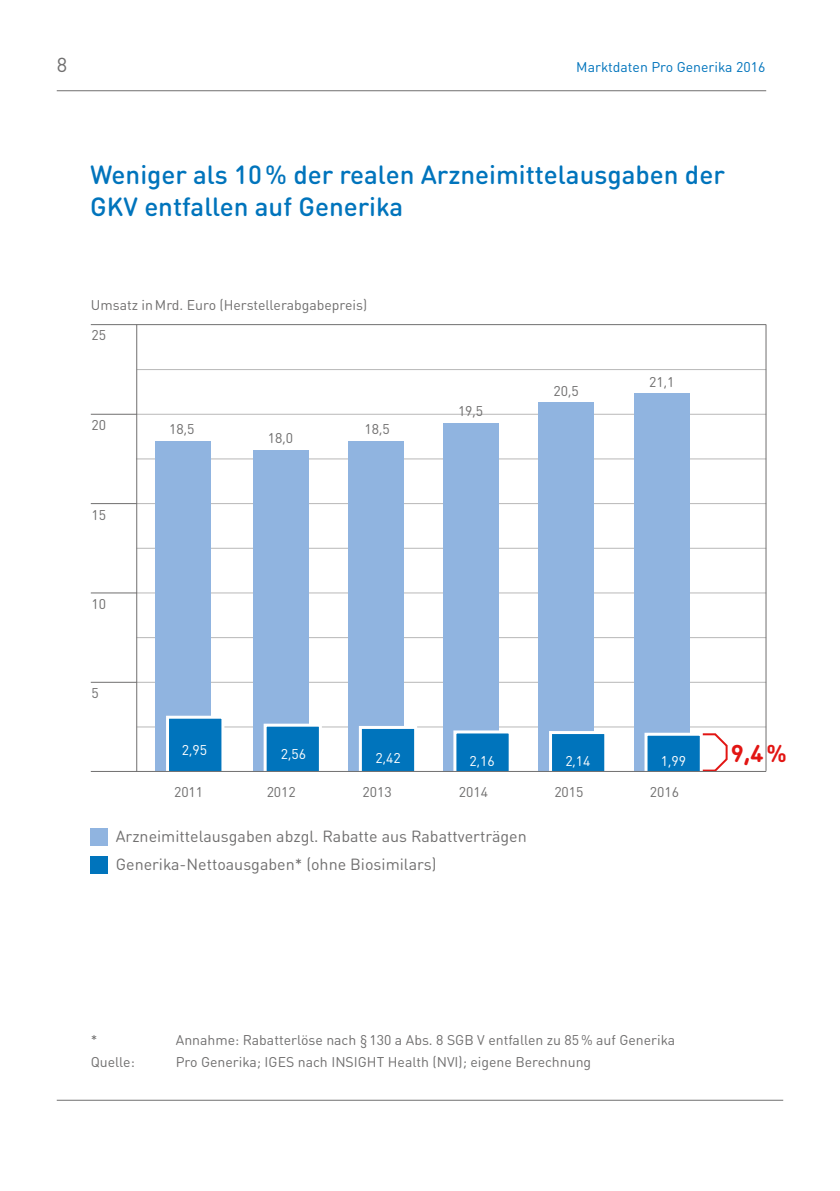
<style>
.page{position:relative;width:840px;height:1191px;background:#fff}
.page>*{position:absolute;margin:0;border:0;box-sizing:border-box;transform-origin:0 0}
.t1{font:500 26px/32px "DIN Round OT";color:#0074bc}
.t2{font:700 24px "DIN Round OT";color:#e21513}
.t3{font:20px "DIN Round OT";color:#706f6f}
.t4{font:16px/28px "DIN Round OT";color:#706f6f}
.t5{font:14px "DIN Round OT";color:#706f6f}
.t6{font:14px "DIN Round OT";color:#0074bc}
.t7{font:14px "DIN Round OT";color:#fff}
</style>
<div class="page">
<hr style="left:57px;top:1100px;width:725px;height:1px;background:#706f6f">
<hr style="left:136px;top:682px;width:629px;height:1px;background:#706f6f">
<hr style="left:137px;top:726px;width:628px;height:1px;background:#706f6f">
<hr style="left:136px;top:637px;width:629px;height:1px;background:#706f6f">
<hr style="left:136px;top:592px;width:629px;height:1px;background:#706f6f">
<hr style="left:136px;top:414px;width:629px;height:1px;background:#706f6f">
<hr style="left:136px;top:458px;width:629px;height:1px;background:#706f6f">
<hr style="left:136px;top:503px;width:629px;height:1px;background:#706f6f">
<hr style="left:136px;top:548px;width:629px;height:1px;background:#706f6f">
<hr style="left:137px;top:369px;width:628px;height:1px;background:#706f6f">
<hr style="left:57px;top:90px;width:708px;height:1px;background:#706f6f">
<hr style="left:91px;top:771px;width:46px;height:1px;background:#706f6f">
<hr style="left:136px;top:325px;width:1px;height:446px;background:#706f6f">
<hr style="left:91px;top:414px;width:46px;height:1px;background:#706f6f">
<hr style="left:91px;top:503px;width:46px;height:1px;background:#706f6f">
<hr style="left:91px;top:592px;width:46px;height:1px;background:#706f6f">
<hr style="left:91px;top:682px;width:46px;height:1px;background:#706f6f">
<hr style="left:765px;top:325px;width:1px;height:446px;background:#706f6f">
<hr style="left:136px;top:324px;width:629px;height:1px;background:#706f6f">
<hr style="left:91px;top:324px;width:45px;height:1px;background:#706f6f">
<div style="left:91px;top:828px;width:17px;height:17px;background:#90b4e0"></div>
<div style="left:91px;top:856px;width:17px;height:17px;background:#0074bc"></div>
<div style="left:155px;top:441px;width:56px;height:330px;background:#90b4e0"></div>
<div style="left:166px;top:715px;width:58px;height:59px;background:#0074bc;border:3px solid #fff"></div>
<div style="left:253px;top:449px;width:55px;height:322px;background:#90b4e0"></div>
<div style="left:263px;top:723px;width:59px;height:51px;background:#0074bc;border:3px solid #fff"></div>
<div style="left:348px;top:441px;width:55px;height:331px;background:#90b4e0"></div>
<div style="left:358px;top:726px;width:59px;height:48px;background:#0074bc;border:3px solid #fff"></div>
<div style="left:443px;top:423px;width:55px;height:348px;background:#90b4e0"></div>
<div style="left:453px;top:730px;width:58px;height:44px;background:#0074bc;border:3px solid #fff"></div>
<div style="left:660px;top:733px;width:67px;height:38px;border:2px solid #e21513;border-radius:11px"></div>
<div style="left:538px;top:402px;width:55px;height:369px;background:#90b4e0"></div>
<div style="left:548px;top:731px;width:59px;height:43px;background:#0074bc;border:3px solid #fff"></div>
<div style="left:633px;top:393px;width:56px;height:378px;background:#90b4e0"></div>
<div style="left:644px;top:732px;width:58px;height:42px;background:#0074bc;border:3px solid #fff"></div>
<hr style="left:136px;top:771px;width:629px;height:1px;background:#706f6f">
<h3 class="t3" style="left:57px;top:52px;width:12px">8</h3>
<p class="t6" style="left:576px;top:58px;width:190px">Marktdaten Pro Generika 2016</p>
<h1 class="t1" style="left:90px;top:158px;width:636px">Weniger als 10% der realen Arzneimittelausgaben der<br>GKV entfallen auf Generika</h1>
<p class="t5" style="left:91px;top:296px;width:278px">Umsatz inMrd. Euro (Herstellerabgabepreis)</p>
<p class="t5" style="left:91px;top:326px;width:16px">25</p>
<p class="t5" style="left:91px;top:416px;width:16px">20</p>
<p class="t5" style="left:91px;top:506px;width:16px">15</p>
<p class="t5" style="left:91px;top:595px;width:16px">10</p>
<p class="t5" style="left:169px;top:420px;width:27px">18,5</p>
<p class="t5" style="left:267px;top:429px;width:27px">18,0</p>
<p class="t5" style="left:364px;top:420px;width:27px">18,5</p>
<p class="t5" style="left:457px;top:402px;width:27px">19,5</p>
<p class="t5" style="left:553px;top:382px;width:27px">20,5</p>
<p class="t5" style="left:91px;top:684px;width:9px">5</p>
<p class="t7" style="left:182px;top:741px;width:27px">2,95</p>
<p class="t5" style="left:174px;top:783px;width:31px">2011</p>
<p class="t7" style="left:281px;top:745px;width:27px">2,56</p>
<p class="t5" style="left:266px;top:783px;width:31px">2012</p>
<p class="t7" style="left:375px;top:749px;width:27px">2,42</p>
<p class="t5" style="left:362px;top:783px;width:31px">2013</p>
<p class="t7" style="left:469px;top:752px;width:27px">2,16</p>
<p class="t5" style="left:458px;top:783px;width:31px">2014</p>
<p class="t4" style="left:116px;top:822px;width:412px">Arzneimittelausgaben abzgl. Rabatte aus Rabattverträgen<br>Generika-Nettoausgaben* (ohne Biosimilars)</p>
<p class="t7" style="left:565px;top:752px;width:27px">2,14</p>
<p class="t5" style="left:554px;top:783px;width:31px">2015</p>
<p class="t5" style="left:648px;top:373px;width:27px">21,1</p>
<p class="t7" style="left:660px;top:752px;width:27px">1,99</p>
<p class="t5" style="left:649px;top:783px;width:31px">2016</p>
<h2 class="t2" style="left:730px;top:738px;width:58px">9,4%</h2>
<p class="t5" style="left:91px;top:1031px;width:8px">*</p>
<p class="t5" style="left:176px;top:1031px;width:500px">Annahme: Rabatterlöse nach §130 a Abs. 8 SGB V entfallen zu 85% auf Generika</p>
<p class="t5" style="left:91px;top:1053px;width:45px">Quelle:</p>
<p class="t5" style="left:176px;top:1053px;width:417px">Pro Generika; IGES nach INSIGHT Health (NVI); eigene Berechnung</p>
</div>
